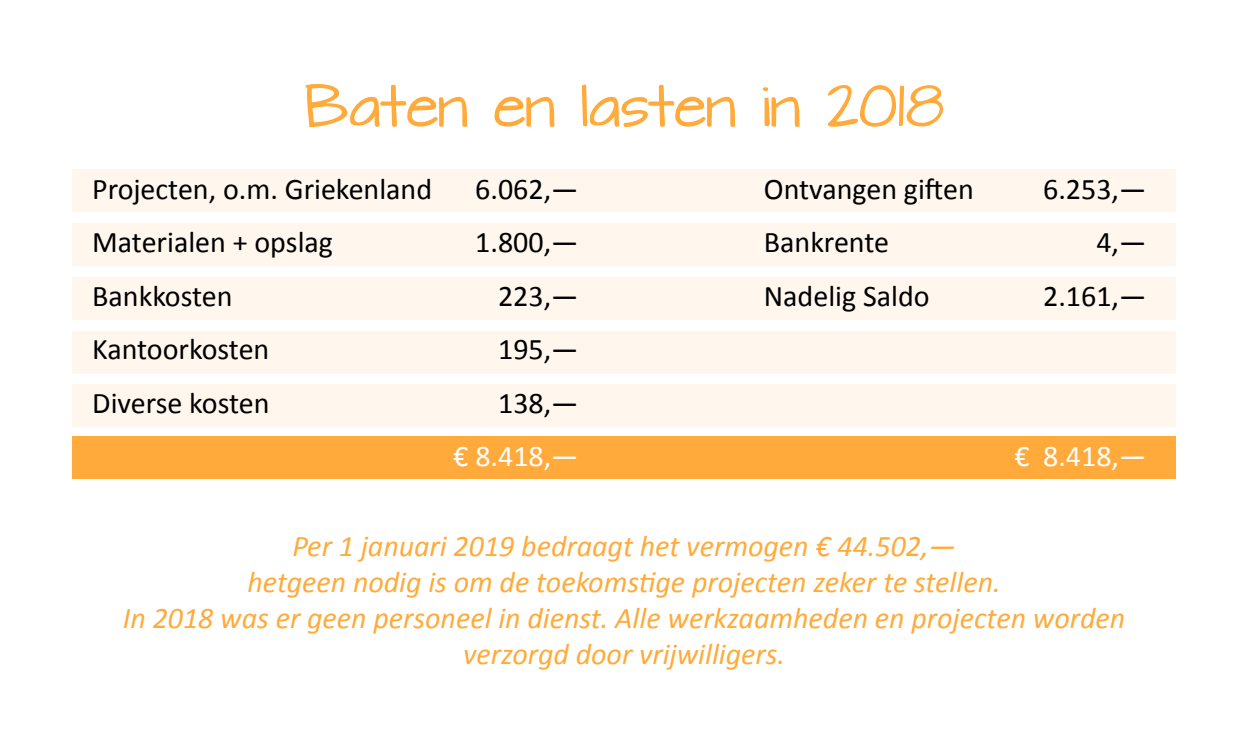
<style>
.page{position:relative;width:1248px;height:745px;background:#fff}
.page>*{position:absolute;margin:0;border:0;box-sizing:border-box;transform-origin:0 0}
.t1{font:50px "Architects Daughter";color:#ffaa3a}
.t2{font:italic 30px/36px "Calibri";color:#ffaa3a;text-align:center}
.t3{font:30px "Calibri";color:#000}
.t4{font:30px "Calibri";color:#fff}
</style>
<div class="page">
<div style="left:72px;top:168px;width:1103px;height:43px;background:#fff7ee"></div>
<div style="left:72px;top:223px;width:1103px;height:43px;background:#fff7ee"></div>
<div style="left:72px;top:277px;width:1103px;height:43px;background:#fff7ee"></div>
<div style="left:72px;top:331px;width:1103px;height:43px;background:#fff7ee"></div>
<div style="left:72px;top:384px;width:1103px;height:42px;background:#fff7ee"></div>
<div style="left:72px;top:436px;width:1103px;height:43px;background:#ffaa3a"></div>
<h1 class="t1" style="left:304px;top:71px;width:640px">Baten en lasten in 2018</h1>
<p class="t3" style="left:92px;top:169px;width:341px">Projecten, o.m. Griekenland</p>
<p class="t3" style="left:475px;top:169px;width:105px">6.062,—</p>
<p class="t3" style="left:763px;top:169px;width:211px">Ontvangen giften</p>
<p class="t3" style="left:1042px;top:169px;width:105px">6.253,—</p>
<p class="t3" style="left:92px;top:223px;width:242px">Materialen + opslag</p>
<p class="t3" style="left:475px;top:223px;width:105px">1.800,—</p>
<p class="t3" style="left:763px;top:223px;width:127px">Bankrente</p>
<p class="t3" style="left:1096px;top:223px;width:51px">4,—</p>
<p class="t3" style="left:92px;top:276px;width:142px">Bankkosten</p>
<p class="t3" style="left:498px;top:276px;width:82px">223,—</p>
<p class="t3" style="left:763px;top:276px;width:167px">Nadelig Saldo</p>
<p class="t3" style="left:1043px;top:276px;width:105px">2.161,—</p>
<p class="t3" style="left:92px;top:330px;width:179px">Kantoorkosten</p>
<p class="t3" style="left:498px;top:330px;width:82px">195,—</p>
<p class="t3" style="left:92px;top:383px;width:179px">Diverse kosten</p>
<p class="t3" style="left:498px;top:383px;width:82px">138,—</p>
<p class="t4" style="left:453px;top:437px;width:127px">€ 8.418,—</p>
<p class="t4" style="left:1014px;top:437px;width:133px">€ 8.418,—</p>
<p class="t2" style="left:123px;top:526px;width:1003px">Per 1 januari 2019 bedraagt het vermogen € 44.502,—<br>hetgeen nodig is om de toekomstige projecten zeker te stellen.<br>In 2018 was er geen personeel in dienst. Alle werkzaamheden en projecten worden verzorgd door vrijwilligers.</p>
</div>
